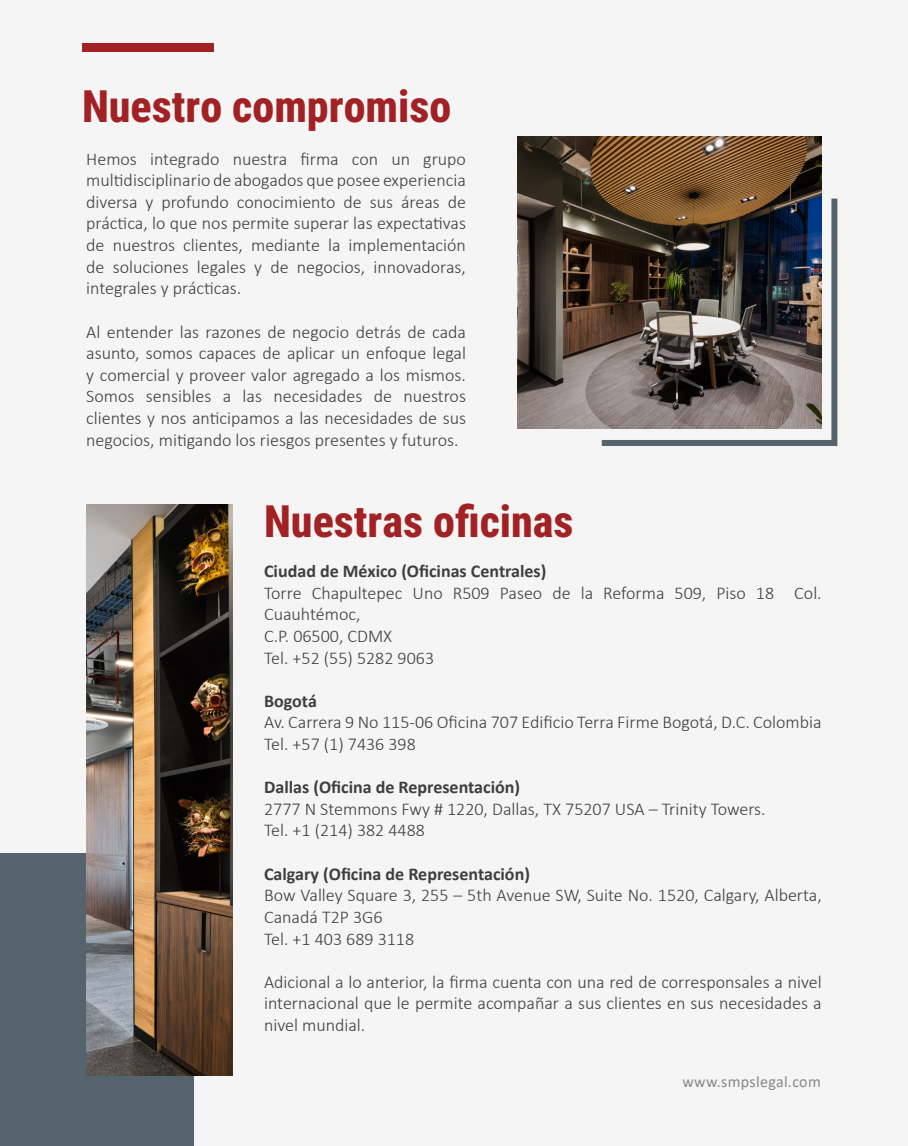
<style>
.page{position:relative;width:908px;height:1146px;background:#fff}
.page>*{position:absolute;margin:0;border:0;box-sizing:border-box;transform-origin:0 0}
.t1{font:44px "Roboto Condensed";color:#a12124}
.t2{font:300 18px/21.6px "Calibri";color:#3e3e3f;text-align:justify}
.t3{font:700 18px "Calibri";color:#3e3e3f}
.t4{font:16px "Calibri";letter-spacing:.02em;color:#231f20}
</style>
<div class="page">
<div style="left:0;top:0;width:907px;height:1145px;background:#f5f5f5"></div>
<div style="left:0;top:853px;width:193px;height:292px;background:#55636c"></div>
<div style="left:82px;top:43px;width:131px;height:9px;background:#a12124"></div>
<img style="left:517px;top:137px;width:304px;height:291px">
<img style="left:595px;top:192px;width:243px;height:254px">
<img style="left:86px;top:504px;width:146px;height:570px">
<p class="t1" style="left:82px;top:75px;width:370px">Nuestro compromiso</p>
<p class="t2" style="left:86px;top:148px;width:381px">Hemos integrado nuestra firma con un grupo multidisciplinario de abogados que posee experiencia diversa y profundo conocimiento de sus áreas de práctica, lo que nos permite superar las expectativas de nuestros clientes, mediante la implementación de soluciones legales y de negocios, innovadoras, integrales y prácticas.</p>
<p class="t2" style="left:86px;top:320px;width:381px">Al entender las razones de negocio detrás de cada asunto, somos capaces de aplicar un enfoque legal y comercial y proveer valor agregado a los mismos.<br>Somos sensibles a las necesidades de nuestros clientes y nos anticipamos a las necesidades de sus negocios, mitigando los riesgos presentes y futuros.</p>
<p class="t1" style="left:264px;top:491px;width:311px">Nuestras oficinas</p>
<p class="t3" style="left:264px;top:558px;width:284px">Ciudad de México (Oficinas Centrales)</p>
<p class="t2" style="left:264px;top:581px;width:559px">Torre Chapultepec Uno R509 Paseo de la Reforma 509, Piso 18 Col.<br>Cuauhtémoc,</p>
<p class="t2" style="left:264px;top:625px;width:130px">C.P. 06500, CDMX</p>
<p class="t2" style="left:264px;top:646px;width:171px">Tel. +52 (55) 5282 9063</p>
<p class="t3" style="left:264px;top:688px;width:54px">Bogotá</p>
<p class="t2" style="left:264px;top:711px;width:559px">Av. Carrera 9 No 115-06 Oficina 707 Edificio Terra Firme Bogotá, D.C. Colombia</p>
<p class="t2" style="left:264px;top:733px;width:153px">Tel. +57 (1) 7436 398</p>
<p class="t3" style="left:264px;top:774px;width:257px">Dallas (Oficina de Representación)</p>
<p class="t2" style="left:264px;top:797px;width:503px">2777 N Stemmons Fwy # 1220, Dallas, TX 75207 USA – Trinity Towers.</p>
<p class="t2" style="left:264px;top:819px;width:162px">Tel. +1 (214) 382 4488</p>
<p class="t3" style="left:264px;top:860px;width:267px">Calgary (Oficina de Representación)</p>
<p class="t2" style="left:264px;top:884px;width:559px">Bow Valley Square 3, 255 – 5th Avenue SW, Suite No. 1520, Calgary, Alberta,<br>Canadá T2P 3G6</p>
<p class="t2" style="left:264px;top:927px;width:151px">Tel. +1 403 689 3118</p>
<p class="t2" style="left:264px;top:970px;width:559px">Adicional a lo anterior, la firma cuenta con una red de corresponsales a nivel internacional que le permite acompañar a sus clientes en sus necesidades a nivel mundial.</p>
<p class="t4" style="left:682px;top:1070px;width:140px">www.smpslegal.com</p>
</div>
